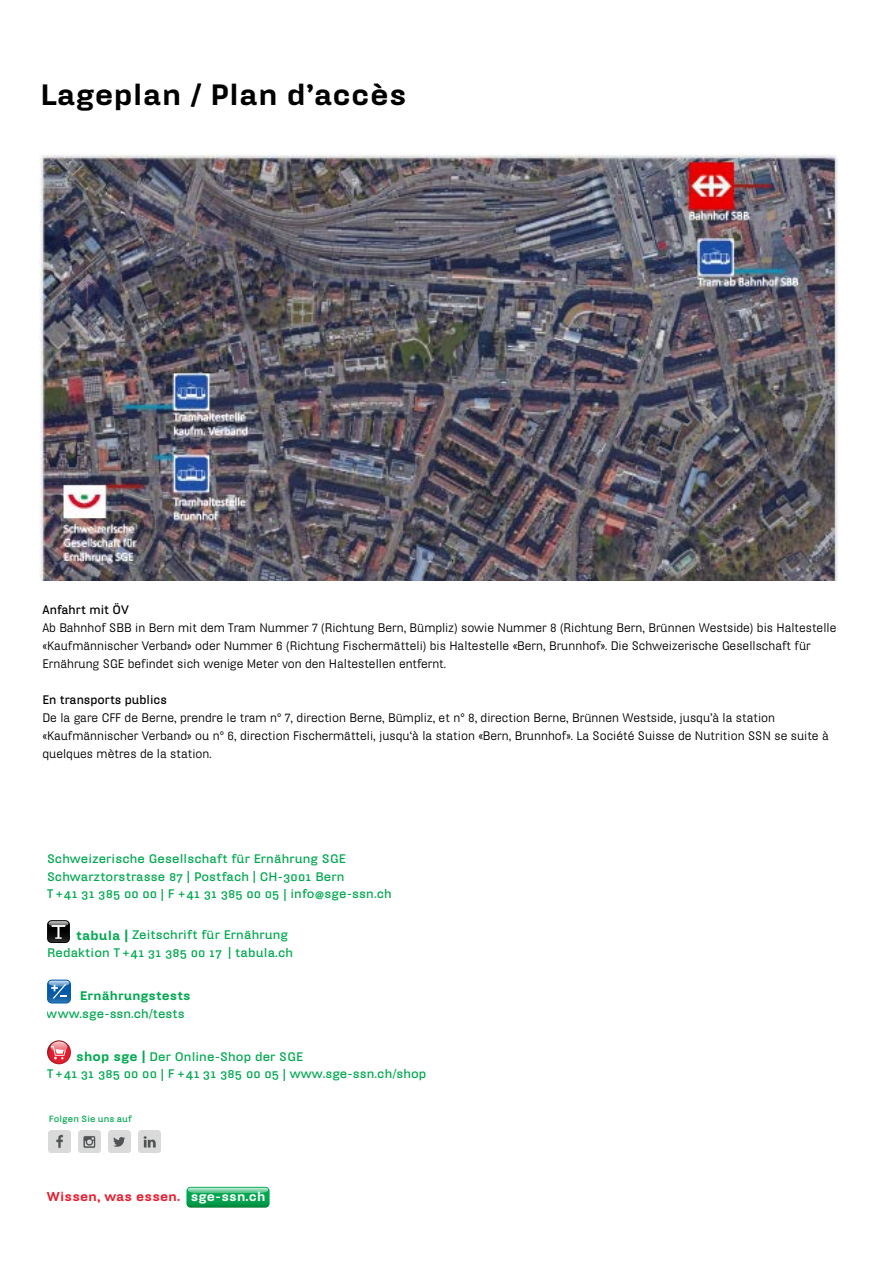
<style>
.page{position:relative;width:893px;height:1263px;background:#fff}
.page>*{position:absolute;margin:0;border:0;box-sizing:border-box;transform-origin:0 0}
.t1{font:900 28.5px "Hydra Text";letter-spacing:.01em;color:#000}
.t2{font:900 12.45px "Hydra Text";letter-spacing:.01em;color:#e31e30}
.t3{font:12px/18px "Hydra Text";color:#000;scale:.95 1}
.t4{font:700 12px/17.9px "Hydra Text";letter-spacing:.01em;color:#00a850}
.t5{font:12px "Hydra Text Bold Expert";letter-spacing:.01em;color:#00a850}
.t6{font:700 12px "Hydra Text";color:#000;scale:.95 1}
.t7{font:900 12px "Hydra Text";letter-spacing:.01em;color:#00a850}
.t8{font:700 8.85px "Hydra Text";letter-spacing:.01em;color:#00a850}
.s1{font-family:"Hydra Text Bold Expert";font-weight:400}
.s2{font-family:"Hydra Text";font-weight:700}
.s3{font-weight:900;font-size:12.45px}
.s4{color:#fff}
</style>
<div class="page">
<img style="left:40px;top:154px;width:798px;height:426px">
<div style="left:186px;top:1187px;width:84px;height:20px;background:linear-gradient(to bottom,#0ab25a,#009744)"></div>
<svg style="left:188px;top:1188px;width:80px;height:5px"></svg>
<svg style="left:47px;top:920px;width:23px;height:23px"></svg>
<svg style="left:48px;top:921px;width:21px;height:21px"></svg>
<svg style="left:52px;top:925px;width:13px;height:14px"></svg>
<svg style="left:47px;top:979px;width:24px;height:24px"></svg>
<svg style="left:48px;top:980px;width:22px;height:22px"></svg>
<svg style="left:51px;top:984px;width:15px;height:14px"></svg>
<svg style="left:47px;top:1040px;width:24px;height:24px"></svg>
<svg style="left:51px;top:1041px;width:16px;height:11px"></svg>
<svg style="left:51px;top:1046px;width:15px;height:13px"></svg>
<img style="left:108px;top:1130px;width:22px;height:22px">
<img style="left:138px;top:1130px;width:22px;height:22px">
<img style="left:48px;top:1130px;width:22px;height:22px">
<img style="left:78px;top:1130px;width:22px;height:22px">
<h1 class="t1" style="left:40px;top:76px;width:368px">Lageplan / Plan d’accès</h1>
<p class="t6" style="left:43px;top:602px;width:92px">Anfahrt mit ÖV</p>
<p class="t3" style="left:43px;top:618px;width:837px">Ab Bahnhof SBB in Bern mit dem Tram Nummer 7 (Richtung Bern, Bümpliz) sowie Nummer 8 (Richtung Bern, Brünnen Westside) bis Haltestelle «Kaufmännischer Verband» oder Nummer 6 (Richtung Fischermätteli) bis Haltestelle «Bern, Brunnhof». Die Schweizerische Gesellschaft für<br>Ernährung SGE befindet sich wenige Meter von den Haltestellen entfernt.</p>
<p class="t6" style="left:43px;top:692px;width:133px">En transports publics</p>
<p class="t3" style="left:43px;top:708px;width:829px">De la gare CFF de Berne, prendre le tram n° 7, direction Berne, Bümpliz, et n° 8, direction Berne, Brünnen Westside, jusqu’à la station «Kaufmännischer Verband» ou n° 6, direction Fischermätteli, jusqu‘à la station «Bern, Brunnhof». La Société Suisse de Nutrition SSN se suite à quelques mètres de la station.</p>
<p class="t4" style="left:47px;top:849px;width:300px">Schweizerische Gesellschaft für Ernährung SGE<br>Schwarztorstrasse <span class="s1">87</span> | Postfach | CH-<span class="s1">3001</span> Bern</p>
<p class="t5" style="left:47px;top:886px;width:346px"><span class="s2">T +</span>41 31 385 00 00 <span class="s2">| F +</span>41 31 385 00 05 <span class="s2">| info@sge-ssn.ch</span></p>
<p class="t4" style="left:47px;top:926px;width:247px;text-indent:29px"><span class="s3">tabula |</span> Zeitschrift für Ernährung<br>Redaktion T +<span class="s1">41 31 385 00 17</span> | tabula.ch</p>
<p class="t7" style="left:80px;top:988px;width:112px">Ernährungstests</p>
<p class="t4" style="left:47px;top:1005px;width:139px">www.sge-ssn.ch/tests</p>
<p class="t4" style="left:47px;top:1047px;width:381px;text-indent:29px"><span class="s3">shop sge |</span> Der Online-Shop der SGE<br>T +<span class="s1">41 31 385 00 00</span> | F +<span class="s1">41 31 385 00 05</span> | www.sge-ssn.ch/shop</p>
<p class="t8" style="left:49px;top:1113px;width:85px">Folgen Sie uns auf</p>
<p class="t2" style="left:47px;top:1188px;width:220px">Wissen, was essen. <span class="s4">sge-ssn.ch</span></p>
</div>
